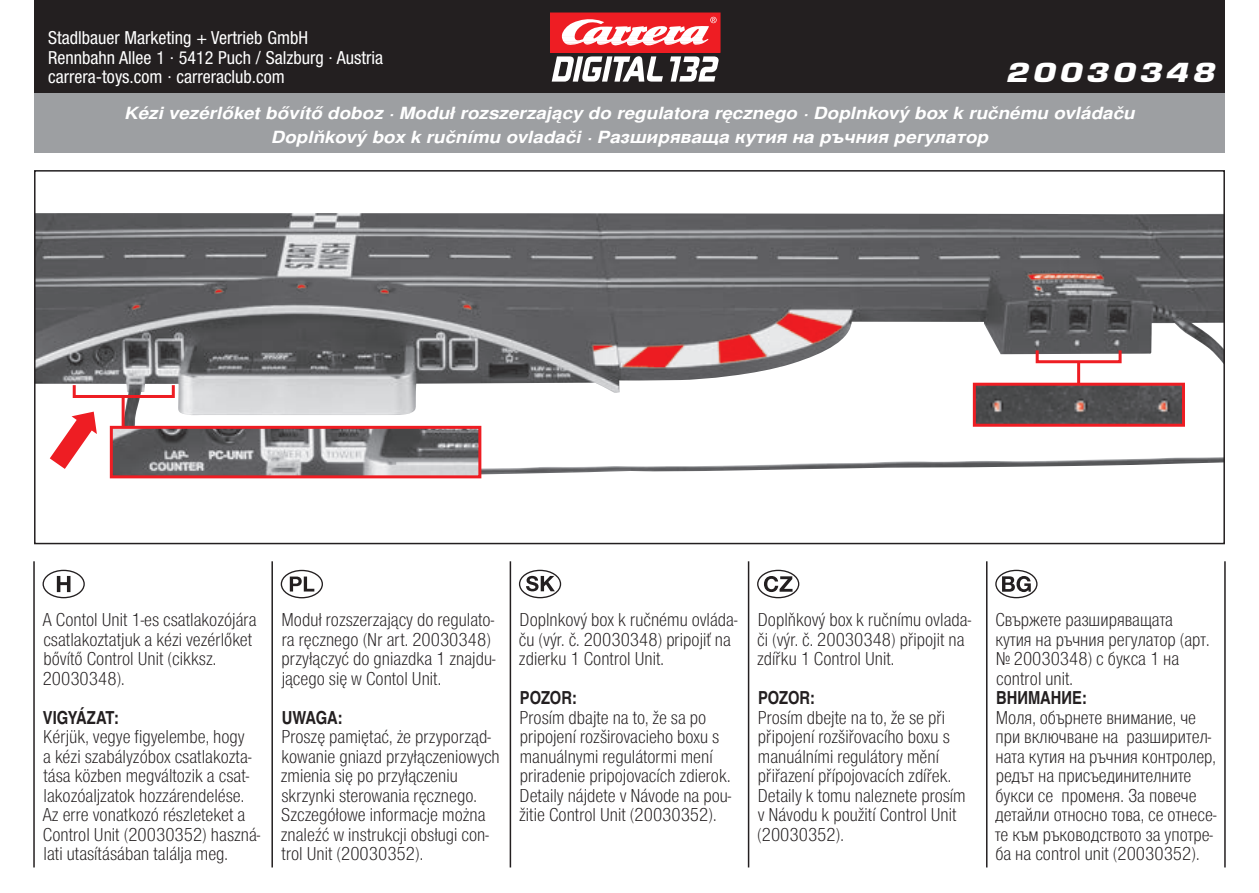
<style>
.page{position:relative;width:1259px;height:893px;background:#fff}
.page>*{position:absolute;margin:0;border:0;box-sizing:border-box;transform-origin:0 0}
.t1{font:italic 900 28.8px "Eurostile T";color:#fff;scale:1.25 1}
.t2{font:18px/19.5px "Nimbus San LOT Lig Con";color:#231f20}
.t3{font:condensed 18px/19.5px "Helvetica Neue";color:#fff}
.t4{font:18px "Nimbus San LOT Bol Con";color:#231f20}
.t5{font:italic 700 16.8px/24px "Nimbus San LOT";color:#fff;text-align:center;scale:1.13 1}
</style>
<div class="page">
<img style="left:37px;top:213px;width:1185px;height:263px">
<div style="left:34px;top:170px;width:1191px;height:374px;border:2px solid #231f20"></div>
<hr style="left:1077px;top:362px;width:3px;height:21px;background:#ee1d23">
<div style="left:1035px;top:349px;width:86px;height:14px;border:3px solid #ee1d23"></div>
<img style="left:977px;top:387px;width:204px;height:36px">
<div style="left:973px;top:383px;width:212px;height:44px;border:3px solid #ee1d23"></div>
<div style="left:34px;top:0;width:1191px;height:94px;background:#231f20"></div>
<div style="left:34px;top:94px;width:1191px;height:59px;background:#9d9fa2"></div>
<hr style="left:33px;top:561px;width:2px;height:306px;background:#231f20">
<hr style="left:1224px;top:561px;width:1px;height:306px;background:#231f20">
<hr style="left:271px;top:561px;width:2px;height:306px;background:#231f20">
<hr style="left:509px;top:561px;width:2px;height:306px;background:#231f20">
<hr style="left:748px;top:561px;width:1px;height:306px;background:#231f20">
<hr style="left:986px;top:561px;width:1px;height:306px;background:#231f20">
<svg style="left:670px;top:56px;width:48px;height:26px"></svg>
<svg style="left:552px;top:56px;width:111px;height:26px"></svg>
<div style="left:550px;top:13px;width:170px;height:39px;background:#ee1d23"></div>
<svg style="left:562px;top:16px;width:154px;height:30px"></svg>
<svg style="left:50px;top:412px;width:47px;height:57px"></svg>
<img style="left:114px;top:430px;width:363px;height:44px">
<div style="left:110px;top:426px;width:371px;height:52px;border:3px solid #ee1d23"></div>
<div style="left:73px;top:384px;width:102px;height:14px;border:3px solid #ee1d23"></div>
<hr style="left:122px;top:397px;width:3px;height:31px;background:#ee1d23">
<svg style="left:43px;top:570px;width:41px;height:28px"></svg>
<div style="left:43px;top:570px;width:42px;height:28px;border:1px solid #231f20;border-radius:50%"></div>
<svg style="left:57px;top:576px;width:13px;height:16px"></svg>
<svg style="left:281px;top:570px;width:41px;height:28px"></svg>
<div style="left:281px;top:570px;width:42px;height:28px;border:1px solid #231f20;border-radius:50%"></div>
<svg style="left:290px;top:577px;width:24px;height:14px"></svg>
<svg style="left:519px;top:570px;width:41px;height:28px"></svg>
<div style="left:519px;top:570px;width:42px;height:28px;border:1px solid #231f20;border-radius:50%"></div>
<svg style="left:526px;top:576px;width:29px;height:15px"></svg>
<svg style="left:758px;top:570px;width:40px;height:28px"></svg>
<div style="left:757px;top:570px;width:42px;height:28px;border:1px solid #231f20;border-radius:50%"></div>
<svg style="left:764px;top:576px;width:28px;height:16px"></svg>
<svg style="left:996px;top:570px;width:41px;height:28px"></svg>
<div style="left:995px;top:570px;width:42px;height:28px;border:1px solid #231f20;border-radius:50%"></div>
<svg style="left:1002px;top:576px;width:28px;height:16px"></svg>
<p class="t3" style="left:48px;top:28px;width:336px">Stadlbauer Marketing + Vertrieb GmbH<br>Rennbahn Allee 1 · 5412 Puch / Salzburg · Austria carrera-toys.com · carreraclub.com</p>
<h1 class="t1" style="left:1005px;top:56px;width:174px">20030348</h1>
<p class="t5" style="left:124px;top:101px;width:900px">Kézivezérlőketbővítő doboz · Modułrozszerzający do regulatora ręcznego · Doplnkový box k ručnému ovládaču<br>Doplňkový box k ručnímu ovladači · Разширяваща кутия на ръчния регулатор</p>
<p class="t2" style="left:42px;top:610px;width:216px">A Contol Unit 1-es csatlakozójára csatlakoztatjuk a kézi vezérlőket bővítő Control Unit (cikksz.<br>20030348).</p>
<p class="t4" style="left:43px;top:706px;width:78px">VIGYÁZAT:</p>
<p class="t2" style="left:42px;top:727px;width:219px">Kérjük, vegye figyelembe, hogy<br>a kézi szabályzóbox csatlakozta&shy;tása közben megváltozik a csat&shy;lakozóaljzatok hozzárendelése.<br>Az erre vonatkozó részleteket a<br>Control Unit (20030352) haszná&shy;lati utasításában találja meg.</p>
<p class="t2" style="left:281px;top:610px;width:215px">Moduł rozszerzający do regulato&shy;ra ręcznego (Nr art. 20030348) przyłączyć do gniazdka 1 znajdu&shy;jącego się w Contol Unit.</p>
<p class="t4" style="left:282px;top:706px;width:63px">UWAGA:</p>
<p class="t2" style="left:281px;top:727px;width:221px">Proszę pamiętać, że przyporząd&shy;kowanie gniazd przyłączeniowych zmienia się po przyłączeniu skrzynki sterowania ręcznego.<br>Szczegółowe informacje można znaleźć w instrukcji obsługi con&shy;trol Unit (20030352).</p>
<p class="t2" style="left:519px;top:610px;width:220px">Doplnkový box k ručnému ovláda&shy;ču (výr. č. 20030348) pripojiť na zdierku 1 Control Unit.</p>
<p class="t4" style="left:520px;top:687px;width:59px">POZOR:</p>
<p class="t2" style="left:519px;top:708px;width:214px">Prosím dbajte na to, že sa po pripojení rozširovacieho boxu s manuálnymi regulátormi mení priradenie pripojovacích zdierok.<br>Detaily nájdete v Návode na pou&shy;žitie Control Unit (20030352).</p>
<p class="t2" style="left:757px;top:610px;width:215px">Doplňkový box k ručnímu ovlada&shy;či (výr. č. 20030348) připojit na zdířku 1 Control Unit.</p>
<p class="t4" style="left:758px;top:687px;width:59px">POZOR:</p>
<p class="t2" style="left:757px;top:708px;width:210px">Prosím dbejte na to, že se při připojení rozšiřovacího boxu s manuálními regulátory mění přiřazení přípojovacích zdířek.<br>Detaily k tomu naleznete prosím v Návodu k použití Control Unit (20030352).</p>
<p class="t2" style="left:995px;top:610px;width:216px">Свържете разширяващата кутия на ръчния регулатор (арт. № 20030348) с букса 1 на control unit.</p>
<p class="t4" style="left:996px;top:687px;width:92px">ВНИМАНИЕ:</p>
<p class="t2" style="left:995px;top:708px;width:223px">Моля, обърнете внимание, че при включване на разширител&shy;ната кутия на ръчния контролер, редът на присъединителните букси се променя. За повече детайли относно това, се отнесе&shy;те към ръководството за употре&shy;ба на control unit (20030352).</p>
</div>
